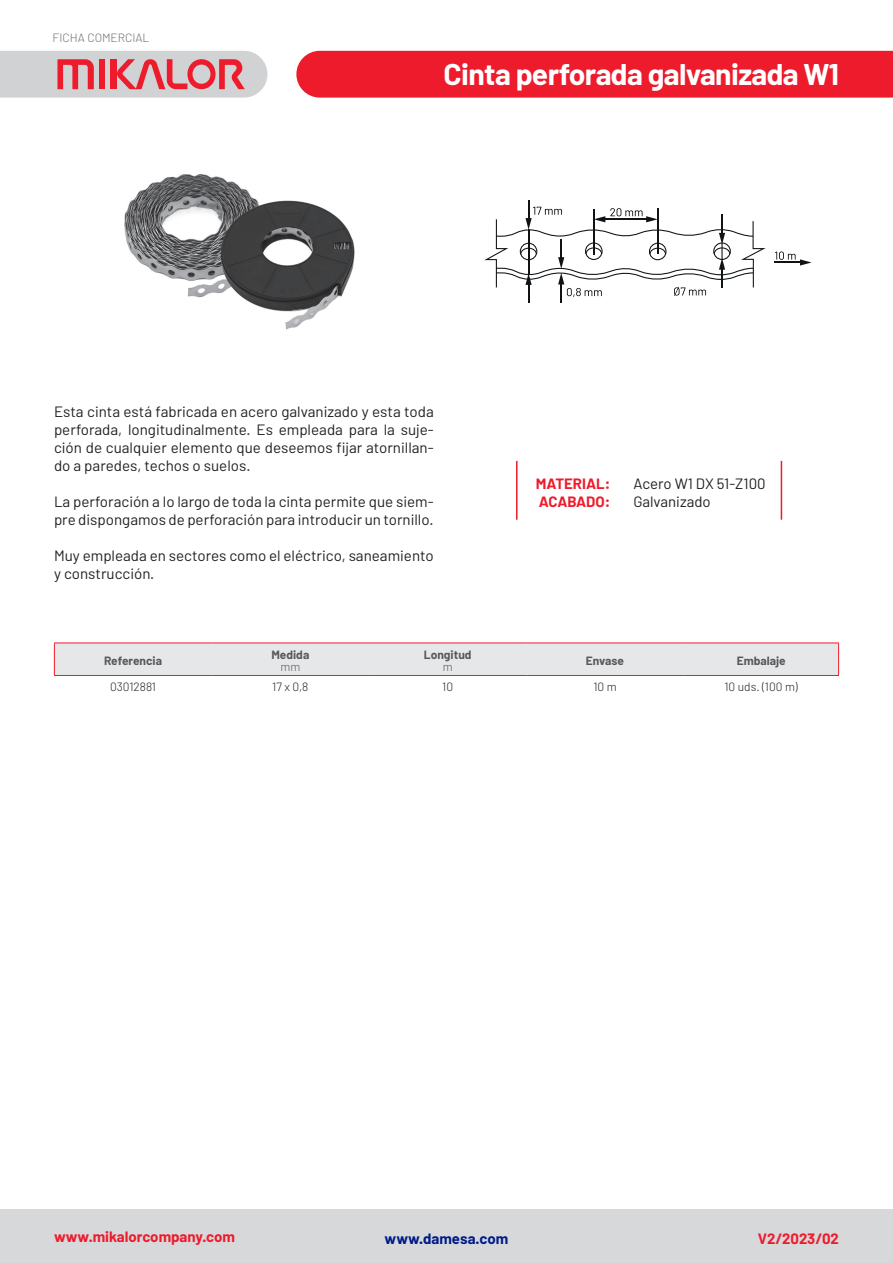
<style>
.page{position:relative;width:893px;height:1263px;background:#fff}
.page>*{position:absolute;margin:0;border:0;box-sizing:border-box;transform-origin:0 0}
.t1{font:700 30px "Barlow";letter-spacing:-.02em;color:#fff}
.t2{font:15px/18px "Barlow";color:#231f20}
.t3{font:700 15px "Barlow";color:#ee1b2c}
.t4{font:700 15px "Barlow";color:#001c88}
.t5{font:700 12px/12px "Barlow";color:#57585a;text-align:center}
.t6{font:300 12px "Barlow";color:#231f20}
.t7{font:300 12px "Barlow";color:#6c6d70}
.s1{font-weight:300}
</style>
<div class="page">
<div style="left:296px;top:51px;width:597px;height:47px;background:#ee1b2c"></div>
<hr style="left:516px;top:461px;width:1px;height:59px;background:#ee1b2c">
<hr style="left:781px;top:461px;width:1px;height:59px;background:#ee1b2c">
<div style="left:55px;top:644px;width:783px;height:31px;background:#e6e7e9"></div>
<hr style="left:54px;top:643px;width:158px;height:1px;background:#ee1b2c">
<hr style="left:54px;top:643px;width:1px;height:32px;background:#ee1b2c">
<hr style="left:54px;top:675px;width:158px;height:1px;background:#ee1b2c">
<hr style="left:212px;top:643px;width:157px;height:1px;background:#ee1b2c">
<hr style="left:369px;top:643px;width:157px;height:1px;background:#ee1b2c">
<hr style="left:526px;top:643px;width:158px;height:1px;background:#ee1b2c">
<hr style="left:684px;top:643px;width:155px;height:1px;background:#ee1b2c">
<hr style="left:838px;top:643px;width:1px;height:32px;background:#ee1b2c">
<hr style="left:212px;top:675px;width:157px;height:1px;background:#ee1b2c">
<hr style="left:369px;top:675px;width:157px;height:1px;background:#ee1b2c">
<hr style="left:526px;top:675px;width:158px;height:1px;background:#ee1b2c">
<hr style="left:684px;top:675px;width:155px;height:1px;background:#ee1b2c">
<div style="left:0;top:1209px;width:893px;height:54px;background:#d7d8da"></div>
<svg style="left:0;top:51px;width:267px;height:47px;background:#d7adb2"></svg>
<img style="left:124px;top:174px;width:231px;height:156px">
<svg style="left:484px;top:200px;width:282px;height:103px"></svg>
<svg style="left:774px;top:252px;width:38px;height:14px"></svg>
<p class="t7" style="left:53px;top:30px;width:98px">FICHA COMERCIAL</p>
<p class="t1" style="left:444px;top:56px;width:397px">Cinta perforada galvanizada W1</p>
<p class="t2" style="left:54px;top:402px;width:381px;text-align:justify">Esta cinta está fabricada en acero galvanizado y esta toda perforada, longitudinalmente. Es empleada para la suje&shy;ción de cualquier elemento que deseemos fijar atornillan&shy;do a paredes, techos o suelos.</p>
<p class="t2" style="left:54px;top:492px;width:381px">La perforación a lo largo de toda la cinta permite que siem&shy;pre dispongamos de perforación para introducir un tornillo.</p>
<p class="t2" style="left:54px;top:546px;width:381px">Muy empleada en sectores como el eléctrico, saneamiento y construcción.</p>
<p class="t3" style="left:536px;top:474px;width:76px">MATERIAL:</p>
<p class="t3" style="left:539px;top:492px;width:73px">ACABADO:</p>
<p class="t2" style="left:633px;top:474px;width:134px">Acero W1 DX 51-Z100</p>
<p class="t2" style="left:633px;top:492px;width:79px">Galvanizado</p>
<p class="t5" style="left:104px;top:655px;width:60px">Referencia</p>
<p class="t5" style="left:271px;top:649px;width:39px">Medida <span class="s1">mm</span></p>
<p class="t5" style="left:424px;top:649px;width:49px">Longitud <span class="s1">m</span></p>
<p class="t5" style="left:586px;top:655px;width:40px">Envase</p>
<p class="t5" style="left:737px;top:655px;width:50px">Embalaje</p>
<p class="t6" style="left:110px;top:679px;width:47px">03012881</p>
<p class="t6" style="left:272px;top:679px;width:38px">17 x 0,8</p>
<p class="t6" style="left:442px;top:679px;width:12px">10</p>
<p class="t6" style="left:593px;top:679px;width:25px">10 m</p>
<p class="t6" style="left:724px;top:679px;width:75px">10 uds. (100 m)</p>
<p class="t3" style="left:54px;top:1227px;width:183px">www.mikalorcompany.com</p>
<p class="t4" style="left:385px;top:1229px;width:125px">www.damesa.com</p>
<p class="t3" style="left:758px;top:1229px;width:83px">V2/2023/02</p>
</div>
